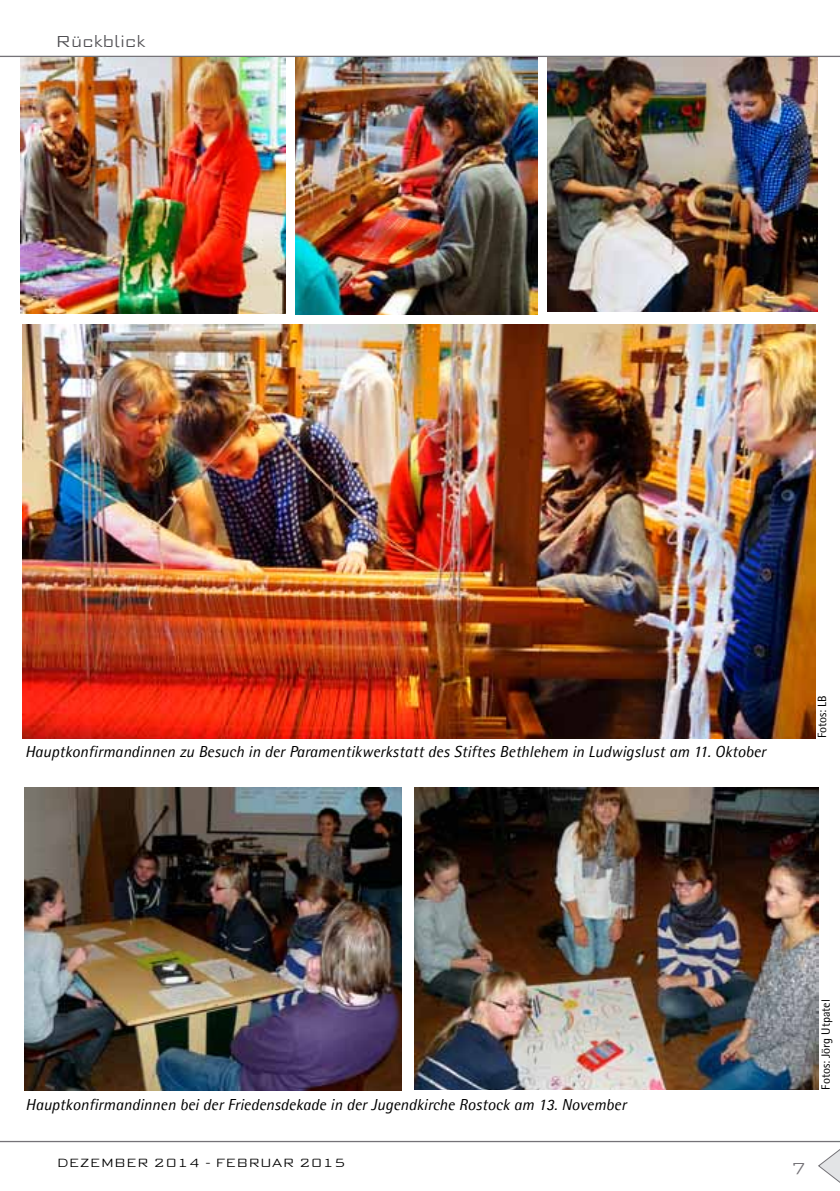
<style>
.page{position:relative;width:840px;height:1191px;background:#fff}
.page>*{position:absolute;margin:0;border:0;box-sizing:border-box;transform-origin:0 0}
.t1{font:italic 16px "Agfa Rotis Semisans";color:#000}
.t2{font:300 16px "Morris Sans Com";color:#504f53}
.t3{font:300 16px "Morris Sans Com";color:#757378}
.t4{font:12px "Agfa Rotis Semisans";color:#000}
.t5{font:300 12px "Morris Sans Com";color:#000}
</style>
<div class="page">
<svg style="left:0;top:1140px;width:839px;height:42px"></svg>
<svg style="left:0;top:55px;width:839px;height:2px;background:#a7a6a9"></svg>
<img style="left:21px;top:57px;width:264px;height:257px">
<img style="left:25px;top:787px;width:376px;height:303px">
<img style="left:295px;top:57px;width:242px;height:257px">
<img style="left:414px;top:787px;width:404px;height:302px">
<img style="left:22px;top:324px;width:793px;height:414px">
<img style="left:547px;top:57px;width:270px;height:254px">
<p class="t2" style="left:56px;top:31px;width:91px">RÜCKBLICK</p>
<p class="t1" style="left:25px;top:742px;width:742px">Hauptkonfirmandinnen zu Besuch in der Paramentikwerkstatt des Stiftes Bethlehem in Ludwigslust am 11. Oktober</p>
<p class="t4" style="left:814px;top:738px;width:45px;rotate:-90deg">Fotos: LB</p>
<p class="t1" style="left:26px;top:1095px;width:602px">Hauptkonfirmandinnen bei der Friedensdekade in der Jugendkirche Rostock am 13. November</p>
<p class="t5" style="left:57px;top:1154px;width:290px">DEZEMBER 2014 - FEBRUAR 2015</p>
<p class="t4" style="left:818px;top:1089px;width:92px;rotate:-90deg">Fotos: Jörg Utpatel</p>
<p class="t3" style="left:790px;top:1157px;width:17px">7</p>
</div>
